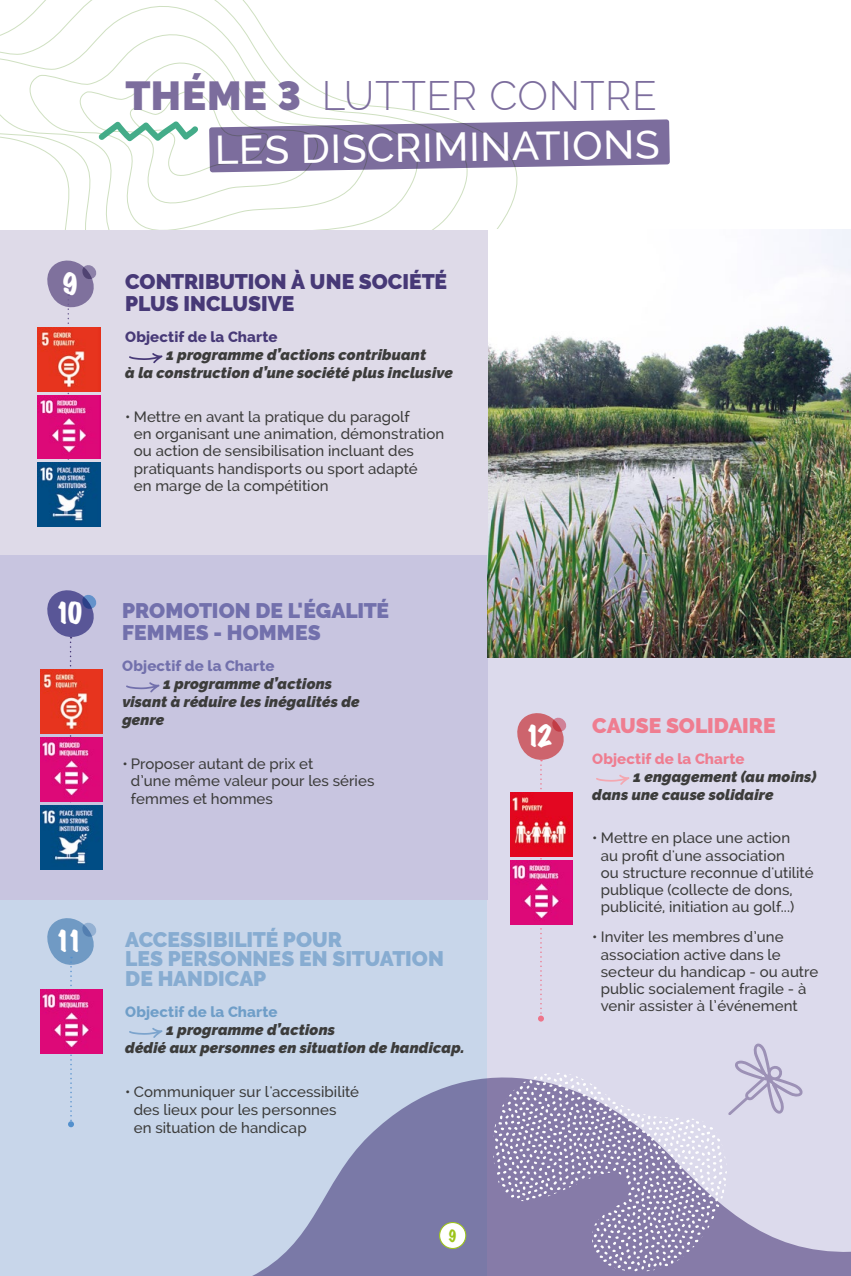
<style>
.page{position:relative;width:851px;height:1276px;background:#fff}
.page>*{position:absolute;margin:0;border:0;box-sizing:border-box;transform-origin:0 0}
.t1{font:300 40.35px "Raleway";letter-spacing:.005em;color:#7c6d9d}
.t2{font:500 40.35px "Raleway";color:#fff}
.t3{font:expanded 25.95px "Marker Felt";color:#fff}
.t4{font:900 21px/19.5px "Raleway";color:#87acd1}
.t5{font:900 21px/22.5px "Raleway";color:#473977}
.t6{font:900 21px/22.5px "Raleway";letter-spacing:.005em;color:#7270ac}
.t7{font:900 21px "Raleway";letter-spacing:-.005em;color:#ef7d90}
.t8{font:100 15.6px "Marker Felt";color:#9dc41a}
.t9{font:500 15px/17.2px "Raleway";letter-spacing:.005em;color:#3c3c3b}
.t10{font:italic 900 15px/18px "Raleway";letter-spacing:.01em;color:#3c3c3b}
.t11{font:800 15px "Raleway";letter-spacing:.01em;color:#473977}
.t12{font:800 15px "Raleway";letter-spacing:.01em;color:#6f9ec8}
.t13{font:800 15px "Raleway";letter-spacing:.01em;color:#7270ac}
.t14{font:800 15px "Raleway";letter-spacing:.01em;color:#ef7d90}
.s1{font-weight:900}
</style>
<div class="page">
<div style="left:0;top:812px;width:487px;height:464px;background:#c8d6ea"></div>
<div style="left:487px;top:657px;width:363px;height:619px;background:#dcdaec"></div>
<div style="left:0;top:550px;width:487px;height:349px;background:#c8c5e0"></div>
<svg style="left:0;top:0;width:518px;height:230px"></svg>
<img style="left:487px;top:230px;width:363px;height:427px">
<div style="left:0;top:230px;width:487px;height:324px;background:#dedae8"></div>
<svg style="left:129px;top:353px;width:33px;height:10px"></svg>
<svg style="left:129px;top:1028px;width:33px;height:10px"></svg>
<svg style="left:126px;top:682px;width:33px;height:10px"></svg>
<svg style="left:98px;top:121px;width:100px;height:20px"></svg>
<svg style="left:209px;top:119px;width:460px;height:53px"></svg>
<svg style="left:596px;top:774px;width:33px;height:11px"></svg>
<svg style="left:70px;top:1078px;width:780px;height:198px"></svg>
<svg style="left:492px;top:1073px;width:240px;height:203px;fill:#867ba8"></svg>
<svg style="left:37px;top:260px;width:64px;height:237px"></svg>
<img style="left:38px;top:327px;width:62px;height:64px">
<img style="left:38px;top:395px;width:62px;height:64px">
<img style="left:38px;top:463px;width:62px;height:63px">
<svg style="left:40px;top:590px;width:63px;height:250px"></svg>
<img style="left:40px;top:670px;width:62px;height:63px">
<img style="left:40px;top:737px;width:62px;height:64px">
<img style="left:40px;top:805px;width:62px;height:64px">
<svg style="left:40px;top:918px;width:64px;height:209px"></svg>
<img style="left:41px;top:989px;width:62px;height:64px">
<svg style="left:510px;top:713px;width:63px;height:308px"></svg>
<img style="left:510px;top:792px;width:62px;height:64px">
<img style="left:510px;top:860px;width:62px;height:64px">
<div style="left:439px;top:1222px;width:26px;height:26px;background:#fff;border-radius:50%"></div>
<div style="left:439px;top:1222px;width:27px;height:27px;border:1px solid #9dc41a;border-radius:50%"></div>
<svg style="left:725px;top:1043px;width:80px;height:75px"></svg>
<h1 class="t1" style="left:125px;top:72px;width:533px"><span class="s1">THÉME 3</span> LUTTER CONTRE</h1>
<h1 class="t2" style="left:215px;top:128px;width:446px;rotate:-1deg">LES DISCRIMINATIONS</h1>
<h2 class="t3" style="left:62px;top:263px;width:18px">9</h2>
<h3 class="t5" style="left:125px;top:270px;width:323px">CONTRIBUTION À UNE SOCIÉTÉ<br>PLUS INCLUSIVE</h3>
<p class="t11" style="left:125px;top:328px;width:154px">Objectif de la Charte</p>
<p class="t10" style="left:125px;top:346px;width:329px;text-indent:41px">1 programme d’actions contribuant<br>à la construction d’une société plus inclusive</p>
<p class="t9" style="left:134px;top:408px;width:312px;text-indent:-9px">• Mettre en avant la pratique du paragolf<br>en organisant une animation, démonstration ou action de sensibilisation incluant des pratiquants handisports ou sport adapté<br>en marge de la compétition</p>
<h2 class="t3" style="left:54px;top:592px;width:30px">10</h2>
<h3 class="t6" style="left:122px;top:599px;width:268px">PROMOTION DE L'ÉGALITÉ<br>FEMMES - HOMMES</h3>
<p class="t13" style="left:122px;top:657px;width:154px">Objectif de la Charte</p>
<p class="t10" style="left:122px;top:675px;width:239px;text-indent:41px">1 programme d’actions visant à réduire les inégalités de genre</p>
<p class="t9" style="left:131px;top:755px;width:245px;text-indent:-9px">• Proposer autant de prix et<br>d’une même valeur pour les séries femmes et hommes</p>
<h2 class="t3" style="left:54px;top:920px;width:30px">11</h2>
<h3 class="t4" style="left:125px;top:930px;width:320px">ACCESSIBILITÉ POUR<br>LES PERSONNES EN SITUATION<br>DE HANDICAP</h3>
<p class="t12" style="left:125px;top:1003px;width:154px">Objectif de la Charte</p>
<p class="t10" style="left:125px;top:1020px;width:341px;text-indent:41px">1 programme d’actions<br>dédié aux personnes en situation de handicap.</p>
<p class="t9" style="left:134px;top:1083px;width:227px;line-height:18px;text-indent:-9px">• Communiquer sur l'accessibilité des lieux pour les personnes<br>en situation de handicap</p>
<h2 class="t3" style="left:524px;top:715px;width:30px">12</h2>
<h3 class="t7" style="left:592px;top:713px;width:185px">CAUSE SOLIDAIRE</h3>
<p class="t14" style="left:592px;top:750px;width:154px">Objectif de la Charte</p>
<p class="t10" style="left:592px;top:767px;width:225px;text-indent:41px">1 engagement (au moins) dans une cause solidaire</p>
<p class="t9" style="left:600px;top:829px;width:214px;text-indent:-9px">• Mettre en place une action<br>au profit d'une association<br>ou structure reconnue d'utilité publique (collecte de dons, publicité, initiation au golf...)</p>
<p class="t9" style="left:600px;top:928px;width:219px;text-indent:-9px">• Inviter les membres d’une association active dans le secteur du handicap - ou autre public socialement fragile - à venir assister à l’événement</p>
<p class="t8" style="left:448px;top:1223px;width:10px">9</p>
</div>
